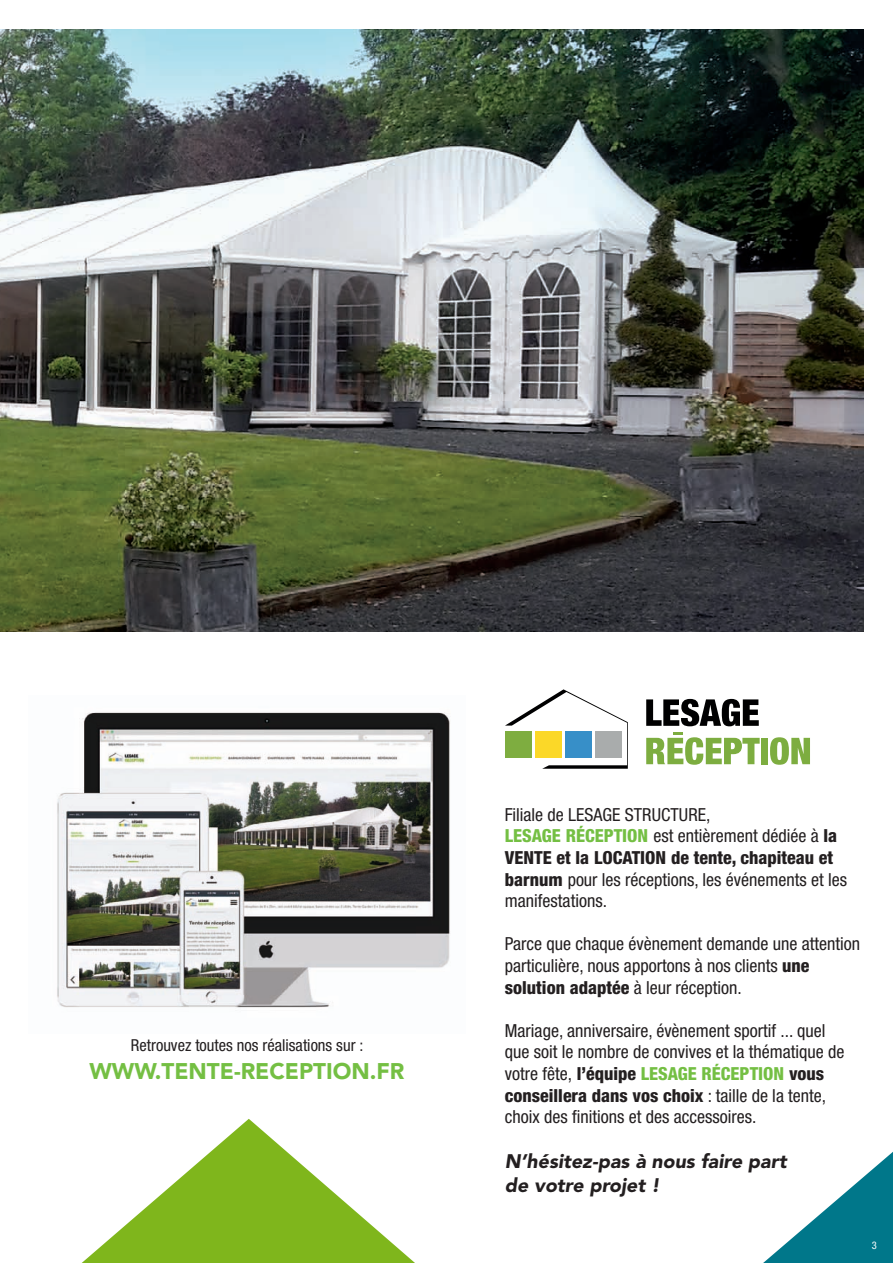
<style>
.page{position:relative;width:893px;height:1263px;background:#fff}
.page>*{position:absolute;margin:0;border:0;box-sizing:border-box;transform-origin:0 0}
.t1{font:900 22.5px "Avenir LT Std";color:#74bf43}
.t2{font:italic 900 19.5px/23.4px "Avenir LT Std";color:#231f20}
.t3{font:condensed 18px/21.6px "Helvetica Neue LT Std";color:#231f20}
.t4{font:condensed 16.5px "Helvetica Neue LT Std";color:#231f20}
.t5{font:condensed 10.5px "Helvetica Neue LT Std";color:#fff}
.s1{font-weight:800;color:#74bf43}
.s2{font-weight:800}
</style>
<div class="page">
<img style="left:0;top:30px;width:863px;height:601px">
<svg style="left:763px;top:1152px;width:130px;height:111px"></svg>
<svg style="left:82px;top:1119px;width:333px;height:144px"></svg>
<svg style="left:505px;top:689px;width:123px;height:80px"></svg>
<svg style="left:646px;top:699px;width:113px;height:27px"></svg>
<div style="left:761px;top:738px;width:7px;height:26px;background:#7dad40"></div>
<svg style="left:770px;top:737px;width:40px;height:28px"></svg>
<svg style="left:646px;top:732px;width:114px;height:33px"></svg>
<img style="left:57px;top:712px;width:393px;height:296px">
<p class="t4" style="left:131px;top:1036px;width:234px">Retrouvez toutes nos réalisations sur :</p>
<p class="t1" style="left:89px;top:1057px;width:317px">WWW.TENTE-RECEPTION.FR</p>
<p class="t3" style="left:505px;top:803px;width:344px">Filiale de LeSage StRUCtURe,<br><span class="s1">LESAGE récEption</span> est entièrement dédiée à <span class="s2">la vEntE et la LocAtion de tente, chapiteau et barnum</span> pour les réceptions, les événements et les manifestations.</p>
<p class="t3" style="left:505px;top:933px;width:357px">Parce que chaque évènement demande une attention particulière, nous apportons à nos clients <span class="s2">une solution adaptée</span> à leur réception.</p>
<p class="t3" style="left:505px;top:1019px;width:341px">Mariage, anniversaire, évènement sportif ... quel que soit le nombre de convives et la thématique de votre fête, <span class="s2">l’équipe</span> <span class="s1">LESAGE récEption</span> <span class="s2">vous conseillera dans vos choix</span> : taille de la tente, choix des finitions et des accessoires.</p>
<p class="t2" style="left:505px;top:1150px;width:283px">N’hésitez-pas à nous faire part de votre projet !</p>
<p class="t5" style="left:872px;top:1239px;width:7px">3</p>
</div>
